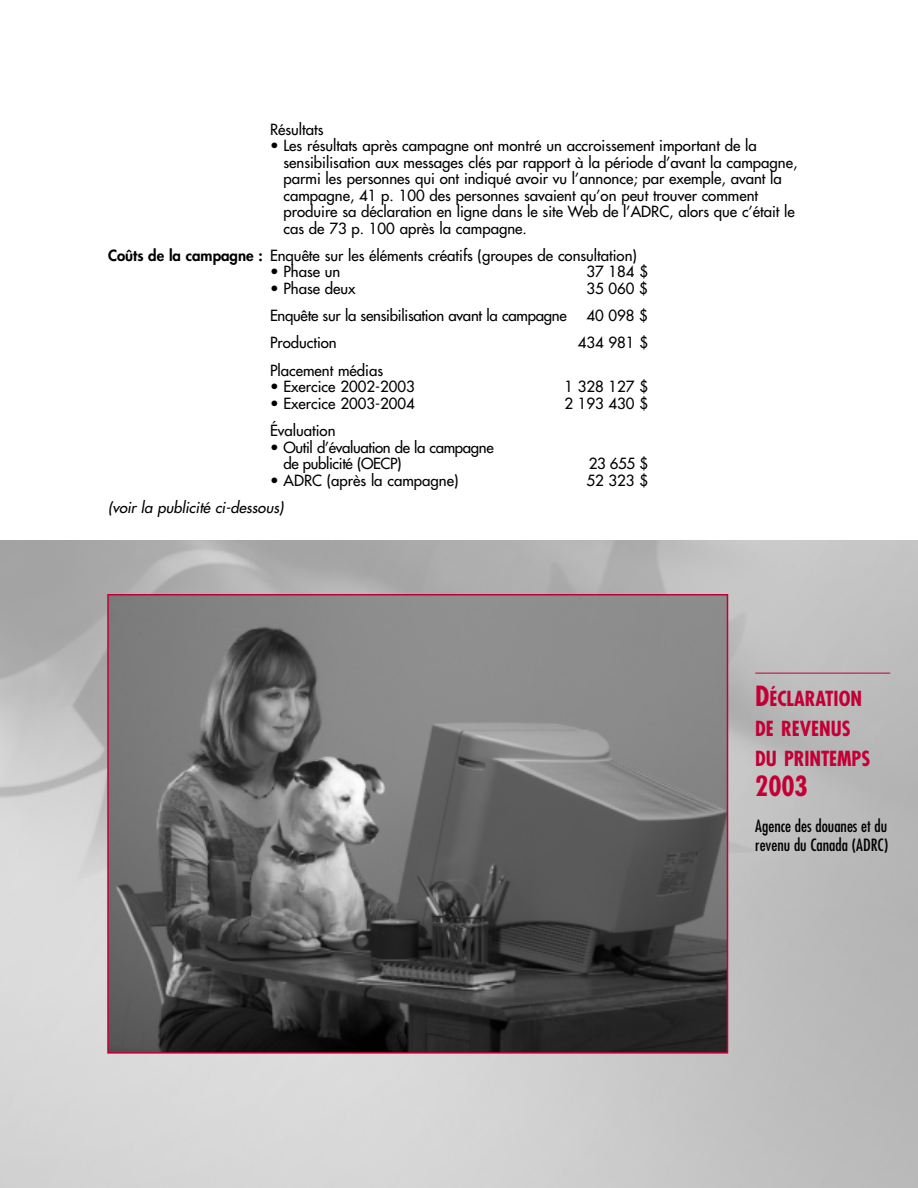
<style>
.page{position:relative;width:918px;height:1188px;background:#fff}
.page>*{position:absolute;margin:0;border:0;box-sizing:border-box;transform-origin:0 0}
.t1{font:700 condensed 27px "Futura";color:#c30036}
.t2{font:700 condensed 20.25px/30px "Futura";color:#c30036}
.t3{font:condensed 16.5px/19.5px "Futura";color:#000}
.t4{font:15px/16.5px "Futura";color:#000}
.t5{font:15px/16.5px "Futura";letter-spacing:-.025em;color:#000}
.t6{font:15px "Futura";letter-spacing:-.02em;color:#000}
.t7{font:italic 15px "Futura";color:#000}
.s1{font-weight:800}
.s2{font-size:27px}
</style>
<div class="page">
<img style="left:110px;top:597px;width:615px;height:454px">
<div style="left:107px;top:594px;width:621px;height:460px;border:2px solid #c30036"></div>
<hr style="left:755px;top:673px;width:135px;height:1px;background:#c30036">
<p class="t4" style="left:270px;top:122px;width:55px">Résultats</p>
<p class="t4" style="left:284px;top:138px;width:515px;text-indent:-14px">• Les résultats après campagne ont montré un accroissement important de la sensibilisation aux messages clés par rapport à la période d’avant la campagne, parmi les personnes qui ont indiqué avoir vu l’annonce; par exemple, avant la campagne, 41 p. 100 des personnes savaient qu’on peut trouver comment produire sa déclaration en ligne dans le site Web de l’ADRC, alors que c’était le cas de 73 p. 100 après la campagne.</p>
<p class="t4" style="left:108px;top:248px;width:530px"><span class="s1">Coûts de la campagne :</span> Enquête sur les éléments créatifs (groupes de consultation)</p>
<p class="t4" style="left:270px;top:265px;width:72px">• Phase un</p>
<p class="t4" style="left:586px;top:265px;width:63px">37 184 $</p>
<p class="t4" style="left:270px;top:281px;width:87px">• Phase deux</p>
<p class="t4" style="left:586px;top:281px;width:63px">35 060 $</p>
<p class="t6" style="left:270px;top:308px;width:298px">Enquête sur la sensibilisation avant la campagne</p>
<p class="t4" style="left:586px;top:308px;width:63px">40 098 $</p>
<p class="t4" style="left:270px;top:336px;width:68px">Production</p>
<p class="t4" style="left:578px;top:336px;width:72px">434 981 $</p>
<p class="t4" style="left:270px;top:363px;width:115px">Placement médias</p>
<p class="t4" style="left:270px;top:379px;width:146px">• Exercice 2002-2003</p>
<p class="t4" style="left:564px;top:379px;width:85px">1 328 127 $</p>
<p class="t4" style="left:270px;top:396px;width:146px">• Exercice 2003-2004</p>
<p class="t4" style="left:564px;top:396px;width:85px">2 193 430 $</p>
<p class="t4" style="left:270px;top:423px;width:67px">Évaluation</p>
<p class="t5" style="left:284px;top:440px;width:212px;text-indent:-14px">• Outil d’évaluation de la campagne de publicité (OECP)</p>
<p class="t4" style="left:589px;top:456px;width:61px">23 655 $</p>
<p class="t4" style="left:270px;top:473px;width:190px">• ADRC (après la campagne)</p>
<p class="t4" style="left:586px;top:473px;width:63px">52 323 $</p>
<p class="t7" style="left:108px;top:500px;width:177px">(voir la publicité ci-dessous)</p>
<h2 class="t2" style="left:755px;top:685px;width:117px"><span class="s2">D</span>ÉCLARATION<br>DE REVENUS<br>DU PRINTEMPS</h2>
<h1 class="t1" style="left:755px;top:774px;width:54px">2003</h1>
<p class="t3" style="left:755px;top:817px;width:135px">Agence des douanes et du revenu du Canada (ADRC)</p>
</div>
